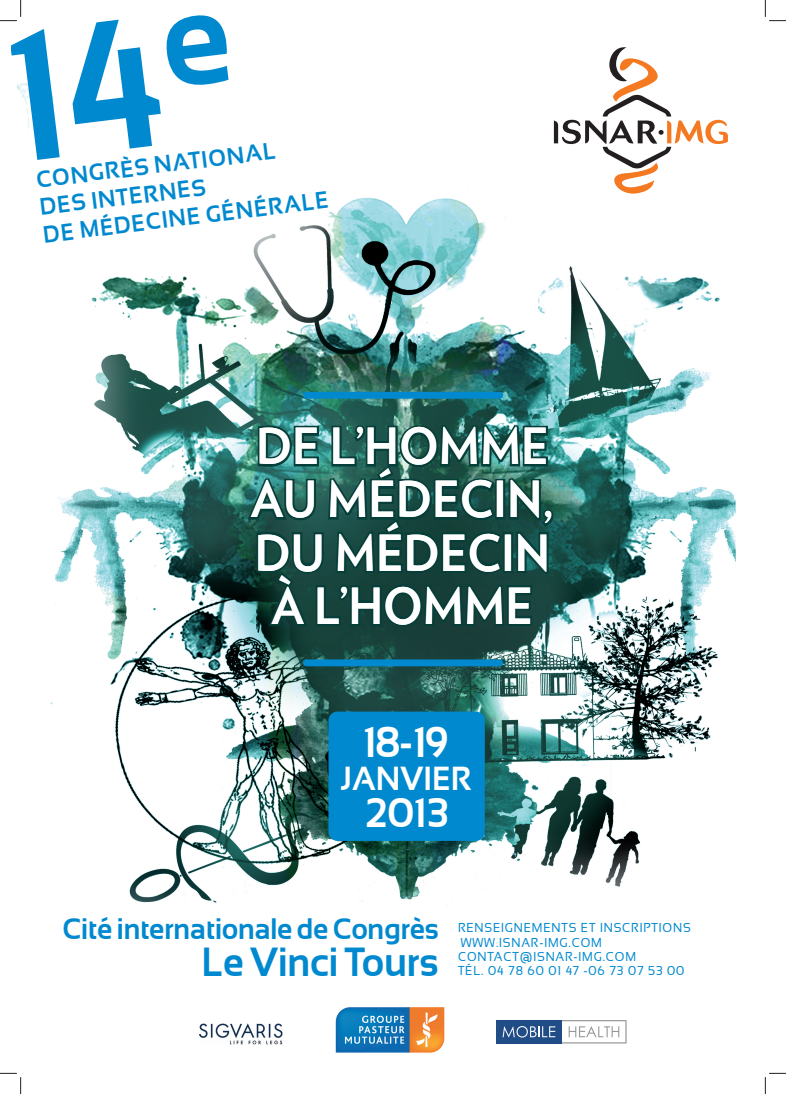
<style>
.page{position:relative;width:786px;height:1094px;background:#fff}
.page>*{position:absolute;margin:0;border:0;box-sizing:border-box;transform-origin:0 0}
.t1{font:700 49.56px/53.1px "Verlag";color:#fff;text-align:center;scale:.94 1}
.t2{font:700 43.12px "Sansation";color:#fff;scale:.94 1}
.t3{font:700 41.25px "Sansation";color:#fff;scale:.94 1}
.t4{font:700 40.38px "Sansation";color:#0089cf;scale:.94 1}
.t5{font:700 33.19px "Sansation";color:#fff;scale:.94 1}
.t6{font:700 29.44px "Sansation";color:#0089cf;scale:.94 1}
.t7{font:700 23.62px/27.6px "Sansation";color:#0089cf;scale:.94 1}
.t8{font:12.88px/14.4px "Sansation";letter-spacing:.07em;color:#0089cf;scale:.94 1}
</style>
<div class="page">
<img style="left:50px;top:133px;width:724px;height:940px">
<svg style="left:553px;top:47px;width:174px;height:147px"></svg>
<img style="left:186px;top:1001px;width:382px;height:60px">
<div style="left:496px;top:1020px;width:65px;height:23px;background:#214d87"></div>
<svg style="left:502px;top:1020px;width:124px;height:23px"></svg>
<div style="left:306px;top:659px;width:193px;height:7px;background:#0089cf"></div>
<div style="left:306px;top:392px;width:193px;height:7px;background:#0089cf"></div>
<div style="left:328px;top:711px;width:156px;height:130px;background:#0089cf;border-radius:9px"></div>
<svg style="left:244px;top:422px;width:312px;height:207px"></svg>
<svg style="left:0;top:1073px;width:22px;height:21px"></svg>
<svg style="left:764px;top:0;width:21px;height:22px"></svg>
<svg style="left:764px;top:1073px;width:21px;height:21px"></svg>
<svg style="left:0;top:0;width:236px;height:161px"></svg>
<h3 class="t7" style="left:35px;top:166px;width:307px;rotate:-7deg">CONGRÈS NATIONAL<br>DES INTERNES<br>DE MÉDECINE GÉNÉRALE</h3>
<h1 class="t1" style="left:251px;top:417px;width:323px">DE L’HOMME<br>AU MÉDECIN,<br>DU MÉDECIN<br>À L’HOMME</h1>
<h2 class="t2" style="left:363px;top:717px;width:92px">18-19</h2>
<h3 class="t5" style="left:341px;top:759px;width:141px">JANVIER</h3>
<h3 class="t3" style="left:365px;top:789px;width:90px">2013</h3>
<h3 class="t6" style="left:62px;top:912px;width:401px">Cité internationale de Congrès</h3>
<h3 class="t4" style="left:201px;top:939px;width:254px">Le Vinci Tours</h3>
<p class="t8" style="left:458px;top:920px;width:249px">RENSEIGNEMENTS ET INSCRIPTIONS<br>WWW.ISNAR-IMG.COM<br>CONTACT@ISNAR-IMG.COM<br>TÉL. 04 78 60 01 47 -06 73 07 53 00</p>
</div>
